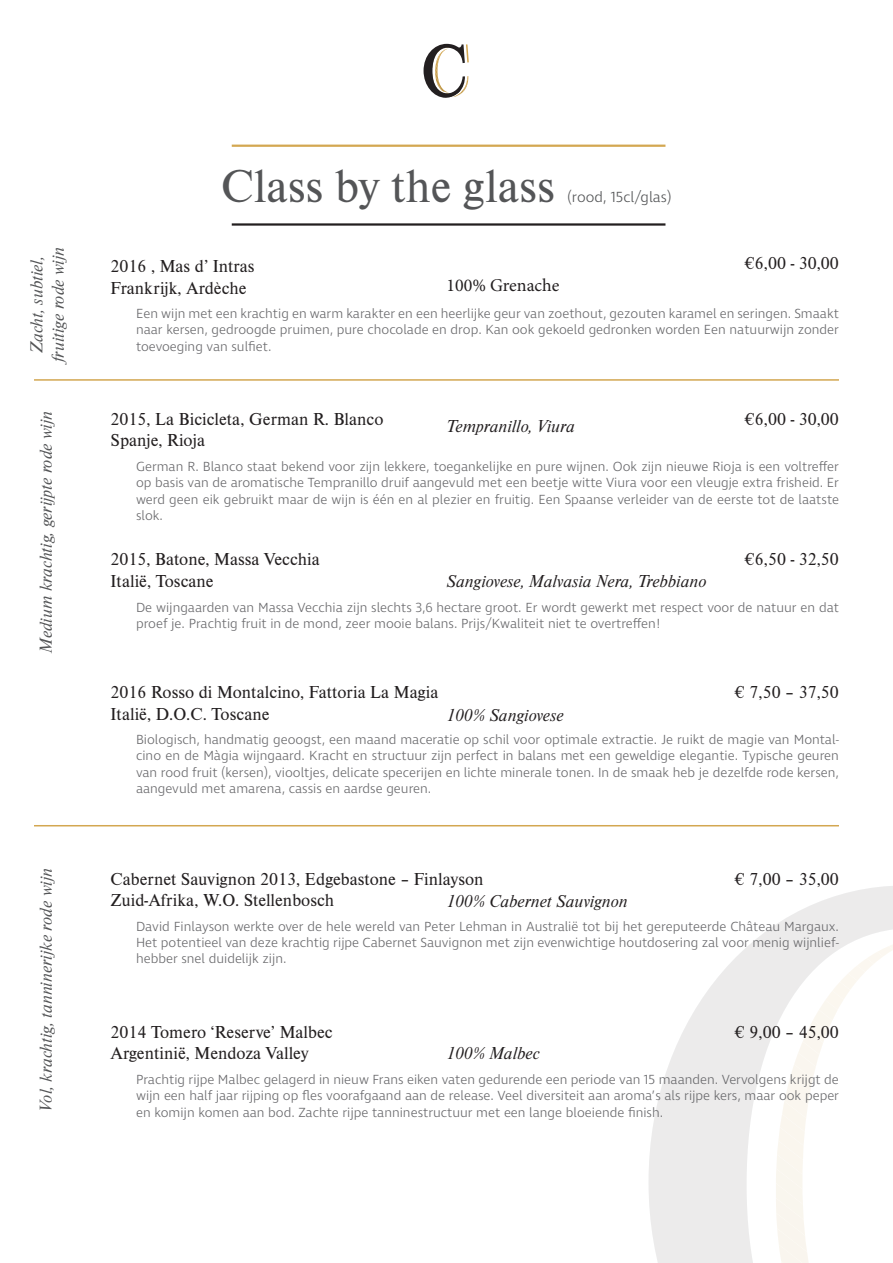
<style>
.page{position:relative;width:893px;height:1263px;background:#fff}
.page>*{position:absolute;margin:0;border:0;box-sizing:border-box;transform-origin:0 0}
.t1{font:48px "Nimbus Rom D";color:#545557}
.t2{font:18px "Nimbus Rom D";color:#231f20}
.t3{font:italic 18px "Nimbus Rom D";color:#231f20}
.t4{font:italic 18px/21.6px "Nimbus Rom D";color:#545557;text-align:center}
.t5{font:18px "Minion Pro";letter-spacing:-.005em;color:#231f20}
.t6{font:300 15px "Ingra";color:#545557}
.t7{font:300 13.5px/16.2px "Ingra";color:#69696c;text-align:justify}
</style>
<div class="page">
<hr style="left:34px;top:379px;width:805px;height:2px;background:#d3a751">
<hr style="left:34px;top:825px;width:805px;height:1px;background:#d3a751">
<hr style="left:232px;top:145px;width:433px;height:2px;background:#d3a751">
<hr style="left:232px;top:223px;width:433px;height:3px;background:#231f20">
<svg style="left:424px;top:44px;width:45px;height:54px"></svg>
<svg style="left:649px;top:886px;width:244px;height:377px;fill:#ecebeb"></svg>
<svg style="left:776px;top:936px;width:117px;height:327px"></svg>
<p class="t4" style="left:25px;top:362px;width:117px;rotate:-90deg">Zacht, subtiel, fruitige rode wijn</p>
<p class="t4" style="left:35px;top:653px;width:243px;rotate:-90deg">Medium krachtig, gerijpte rode wijn</p>
<p class="t4" style="left:35px;top:1111px;width:245px;rotate:-90deg">Vol, krachtig, tanninerijke rode wijn</p>
<p class="t1" style="left:221px;top:155px;width:335px">Class by the glass</p>
<p class="t6" style="left:567px;top:188px;width:106px">(rood, 15cl/glas)</p>
<p class="t2" style="left:745px;top:251px;width:96px">€6,00 - 30,00</p>
<p class="t2" style="left:111px;top:254px;width:146px">2016 , Mas d’ Intras</p>
<p class="t2" style="left:111px;top:276px;width:137px">Frankrijk, Ardèche</p>
<p class="t7" style="left:136px;top:306px;width:704px">Een wijn met een krachtig en warm karakter en een heerlijke geur van zoethout, gezouten karamel en seringen. Smaakt naar kersen, gedroogde pruimen, pure chocolade en drop. Kan ook gekoeld gedronken worden Een natuurwijn zonder toevoeging van sulfiet.</p>
<p class="t5" style="left:446px;top:273px;width:114px">100% Grenache</p>
<p class="t2" style="left:111px;top:407px;width:275px">2015, La Bicicleta, German R. Blanco</p>
<p class="t2" style="left:111px;top:429px;width:96px">Spanje, Rioja</p>
<p class="t7" style="left:136px;top:459px;width:704px">German R. Blanco staat bekend voor zijn lekkere, toegankelijke en pure wijnen. Ook zijn nieuwe Rioja is een voltreffer op basis van de aromatische Tempranillo druif aangevuld met een beetje witte Viura voor een vleugje extra frisheid. Er werd geen eik gebruikt maar de wijn is één en al plezier en fruitig. Een Spaanse verleider van de eerste tot de laatste slok.</p>
<p class="t2" style="left:745px;top:407px;width:96px">€6,00 - 30,00</p>
<p class="t3" style="left:446px;top:415px;width:130px">Tempranillo, Viura</p>
<p class="t2" style="left:111px;top:548px;width:211px">2015, Batone, Massa Vecchia</p>
<p class="t2" style="left:111px;top:569px;width:105px">Italië, Toscane</p>
<p class="t7" style="left:136px;top:600px;width:704px">De wijngaarden van Massa Vecchia zijn slechts 3,6 hectare groot. Er wordt gewerkt met respect voor de natuur en dat proef je. Prachtig fruit in de mond, zeer mooie balans. Prijs/Kwaliteit niet te overtreffen!</p>
<p class="t2" style="left:745px;top:548px;width:96px">€6,50 - 32,50</p>
<p class="t3" style="left:446px;top:569px;width:261px">Sangiovese, Malvasia Nera, Trebbiano</p>
<p class="t2" style="left:111px;top:680px;width:329px">2016 Rosso di Montalcino, Fattoria La Magia</p>
<p class="t2" style="left:111px;top:702px;width:160px">Italië, D.O.C. Toscane</p>
<p class="t7" style="left:136px;top:732px;width:704px">Biologisch, handmatig geoogst, een maand maceratie op schil voor optimale extractie. Je ruikt de magie van Montal&shy;cino en de Màgia wijngaard. Kracht en structuur zijn perfect in balans met een geweldige elegantie. Typische geuren van rood fruit (kersen), viooltjes, delicate specerijen en lichte minerale tonen. In de smaak heb je dezelfde rode kersen, aangevuld met amarena, cassis en aardse geuren.</p>
<p class="t2" style="left:735px;top:680px;width:106px">€ 7,50 – 37,50</p>
<p class="t3" style="left:446px;top:704px;width:119px">100% Sangiovese</p>
<p class="t2" style="left:111px;top:867px;width:374px">Cabernet Sauvignon 2013, Edgebastone – Finlayson</p>
<p class="t2" style="left:111px;top:888px;width:225px">Zuid-Afrika, W.O. Stellenbosch</p>
<p class="t7" style="left:136px;top:919px;width:704px">David Finlayson werkte over de hele wereld van Peter Lehman in Australië tot bij het gereputeerde Château Margaux.<br>Het potentieel van deze krachtig rijpe Cabernet Sauvignon met zijn evenwichtige houtdosering zal voor menig wijnlief&shy;hebber snel duidelijk zijn.</p>
<p class="t2" style="left:735px;top:867px;width:106px">€ 7,00 – 35,00</p>
<p class="t3" style="left:446px;top:889px;width:183px">100% Cabernet Sauvignon</p>
<p class="t2" style="left:111px;top:1020px;width:224px">2014 Tomero ‘Reserve’ Malbec</p>
<p class="t2" style="left:111px;top:1042px;width:200px">Argentinië, Mendoza Valley</p>
<p class="t7" style="left:136px;top:1072px;width:704px">Prachtig rijpe Malbec gelagerd in nieuw Frans eiken vaten gedurende een periode van 15 maanden. Vervolgens krijgt de wijn een half jaar rijping op fles voorafgaand aan de release. Veel diversiteit aan aroma’s als rijpe kers, maar ook peper en komijn komen aan bod. Zachte rijpe tanninestructuur met een lange bloeiende finish.</p>
<p class="t2" style="left:735px;top:1020px;width:106px">€ 9,00 – 45,00</p>
<p class="t3" style="left:446px;top:1042px;width:95px">100% Malbec</p>
</div>
